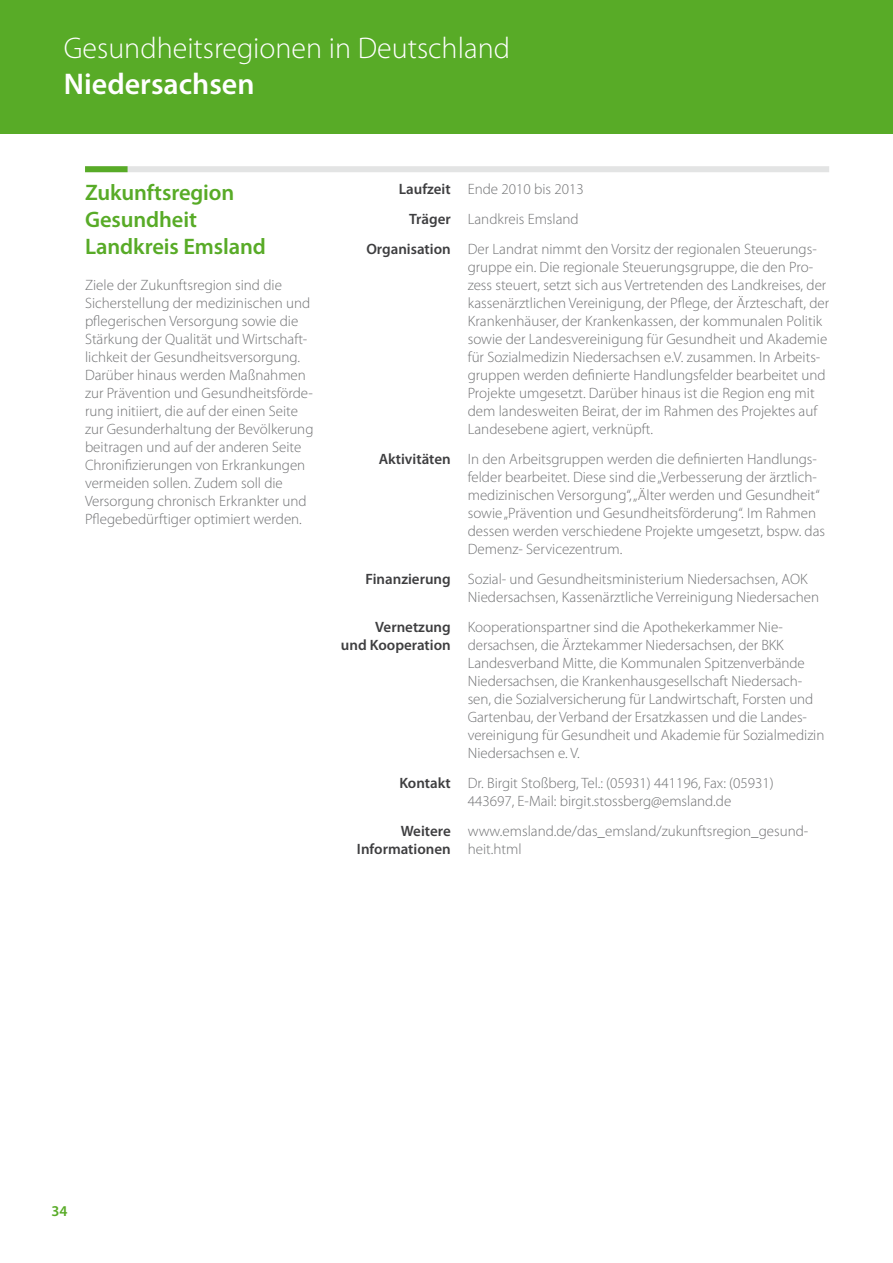
<style>
.page{position:relative;width:893px;height:1263px;background:#fff}
.page>*{position:absolute;margin:0;border:0;box-sizing:border-box;transform-origin:0 0}
.t1{font:300 30px "Myriad Pro";color:#fff}
.t2{font:600 30px "Myriad Pro";color:#fff}
.t3{font:600 22.5px/27px "Myriad Pro";letter-spacing:-.005em;color:#58ab27}
.t4{font:300 15px/18px "Myriad Pro";color:#707173}
.t5{font:600 15px/30px "Myriad Pro";color:#3e3e40;text-align:right}
.t6{font:600 15px "Myriad Pro";color:#58ab27}
</style>
<div class="page">
<div style="left:85px;top:166px;width:744px;height:6px;background:#e3e4e4"></div>
<div style="left:85px;top:166px;width:43px;height:6px;background:#58ab27"></div>
<div style="left:0;top:0;width:893px;height:133px;background:#58ab27"></div>
<h1 class="t1" style="left:64px;top:30px;width:448px">Gesundheitsregionen in Deutschland</h1>
<h1 class="t2" style="left:64px;top:64px;width:192px">Niedersachsen</h1>
<h2 class="t3" style="left:85px;top:178px;width:182px">Zukunftsregion<br>Gesundheit<br>Landkreis Emsland</h2>
<p class="t4" style="left:85px;top:276px;width:230px">Ziele der Zukunftsregion sind die Sicherstellung der medizinischen und pflegerischen Versorgung sowie die Stärkung der Qualität und Wirtschaft&shy;lichkeit der Gesundheitsversorgung.<br>Darüber hinaus werden Maßnahmen zur Prävention und Gesundheitsförde&shy;rung initiiert, die auf der einen Seite zur Gesunderhaltung der Bevölkerung beitragen und auf der anderen Seite Chronifizierungen von Erkrankungen vermeiden sollen. Zudem soll die Versorgung chronisch Erkrankter und Pflegebedürftiger optimiert werden.</p>
<p class="t5" style="left:366px;top:174px;width:86px">Laufzeit<br>Träger<br>Organisation</p>
<p class="t5" style="left:379px;top:444px;width:73px">Aktivitäten</p>
<p class="t5" style="left:365px;top:564px;width:87px">Finanzierung</p>
<p class="t5" style="left:341px;top:618px;width:111px;line-height:18px">Vernetzung<br>und Kooperation</p>
<p class="t5" style="left:399px;top:768px;width:53px">Kontakt</p>
<p class="t5" style="left:357px;top:822px;width:95px;line-height:18px">Weitere<br>Informationen</p>
<p class="t4" style="left:468px;top:174px;width:351px;line-height:30px">Ende 2010 bis 2013<br>Landkreis Emsland<br>Der Landrat nimmt den Vorsitz der regionalen Steuerungs-</p>
<p class="t4" style="left:468px;top:258px;width:363px">gruppe ein. Die regionale Steuerungsgruppe, die den Pro&shy;zess steuert, setzt sich aus Vertretenden des Landkreises, der kassenärztlichen Vereinigung, der Pflege, der Ärzteschaft, der Krankenhäuser, der Krankenkassen, der kommunalen Politik sowie der Landesvereinigung für Gesundheit und Akademie für Sozialmedizin Niedersachsen e.V. zusammen. In Arbeits&shy;gruppen werden definierte Handlungsfelder bearbeitet und Projekte umgesetzt. Darüber hinaus ist die Region eng mit dem landesweiten Beirat, der im Rahmen des Projektes auf Landesebene agiert, verknüpft.</p>
<p class="t4" style="left:468px;top:450px;width:359px">In den Arbeitsgruppen werden die definierten Handlungs&shy;felder bearbeitet. Diese sind die „Verbesserung der ärztlich&shy;medizinischen Versorgung“, „Älter werden und Gesundheit“ sowie „Prävention und Gesundheitsförderung“. Im Rahmen dessen werden verschiedene Projekte umgesetzt, bspw. das Demenz- Servicezentrum.</p>
<p class="t4" style="left:468px;top:570px;width:353px">Sozial- und Gesundheitsministerium Niedersachsen, AOK<br>Niedersachsen, Kassenärztliche Verreinigung Niedersachen</p>
<p class="t4" style="left:468px;top:618px;width:358px">Kooperationspartner sind die Apothekerkammer Nie&shy;dersachsen, die Ärztekammer Niedersachsen, der BKK Landesverband Mitte, die Kommunalen Spitzenverbände Niedersachsen, die Krankenhausgesellschaft Niedersach&shy;sen, die Sozialversicherung für Landwirtschaft, Forsten und Gartenbau, der Verband der Ersatzkassen und die Landes&shy;vereinigung für Gesundheit und Akademie für Sozialmedizin Niedersachsen e. V.</p>
<p class="t4" style="left:468px;top:774px;width:308px">Dr. Birgit Stoßberg, Tel.: (05931) 441196, Fax: (05931)<br>443697, E-Mail: birgit.stossberg@emsland.de</p>
<p class="t4" style="left:468px;top:822px;width:342px">www.emsland.de/das_emsland/zukunftsregion_gesund&shy;heit.html</p>
<p class="t6" style="left:51px;top:1201px;width:9px">34</p>
</div>
